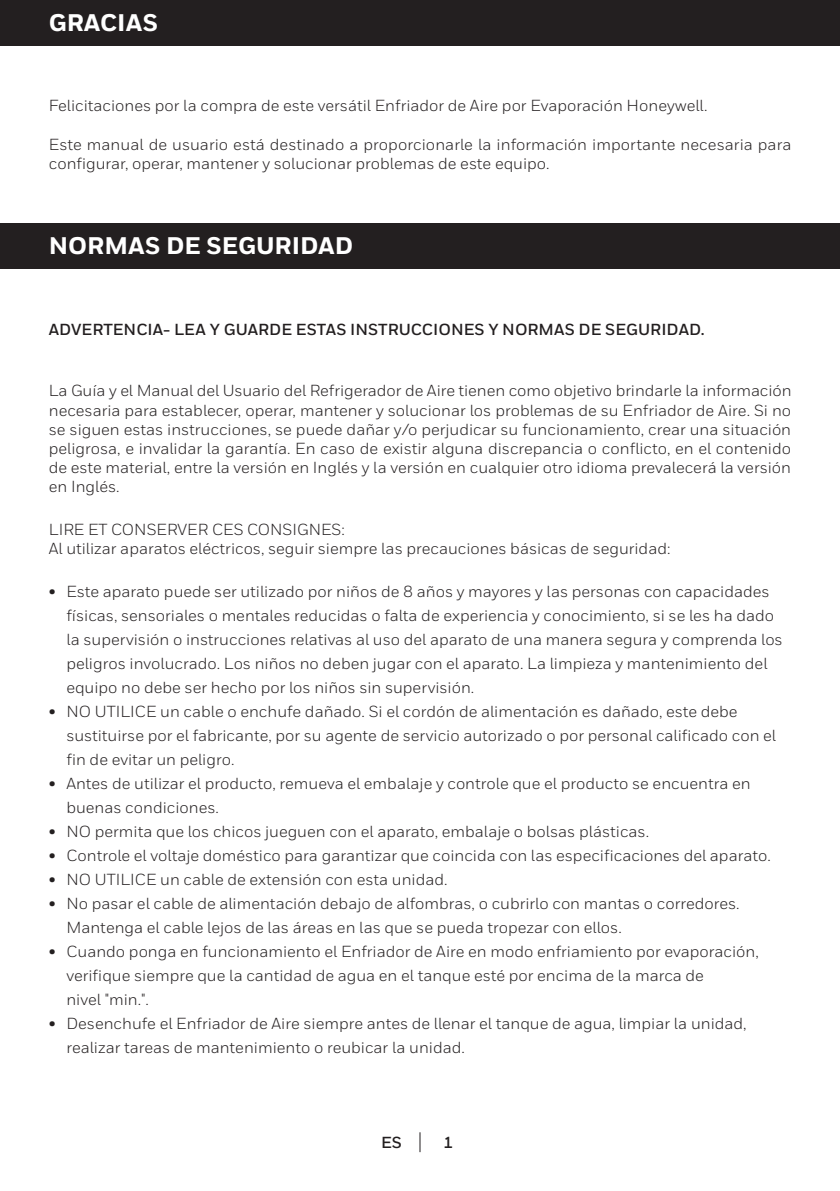
<style>
.page{position:relative;width:840px;height:1191px;background:#fff}
.page>*{position:absolute;margin:0;border:0;box-sizing:border-box;transform-origin:0 0}
.t1{font:800 24px "Honeywell Sans";color:#fff}
.t2{font:16px/19.2px "Honeywell Sans";color:#231f20}
.t3{font:700 16px "Honeywell Sans";color:#231f20}
</style>
<div class="page">
<svg style="left:419px;top:1132px;width:1px;height:20px"></svg>
<div style="left:0;top:223px;width:839px;height:46px;background:#231f20"></div>
<hr style="left:839px;top:0;width:1px;height:45px;background:#231f20">
<div style="left:0;top:0;width:839px;height:45px;background:#231f20"></div>
<p class="t1" style="left:49px;top:8px;width:111px">GRACIAS</p>
<p class="t2" style="left:49px;top:96px;width:659px">Felicitaciones por la compra de este versátil Enfriador de Aire por Evaporación Honeywell.</p>
<p class="t2" style="left:49px;top:134px;width:743px">Este manual de usuario está destinado a proporcionarle la información importante necesaria para configurar, operar, mantener y solucionar problemas de este equipo.</p>
<p class="t1" style="left:49px;top:231px;width:306px">NORMAS DE SEGURIDAD</p>
<p class="t3" style="left:49px;top:319px;width:657px">ADVERTENCIA- LEA Y GUARDE ESTAS INSTRUCCIONES Y NORMAS DE SEGURIDAD.</p>
<p class="t2" style="left:49px;top:381px;width:744px;text-align:justify">La Guía y el Manual del Usuario del Refrigerador de Aire tienen como objetivo brindarle la información necesaria para establecer, operar, mantener y solucionar los problemas de su Enfriador de Aire. Si no se siguen estas instrucciones, se puede dañar y/o perjudicar su funcionamiento, crear una situación peligrosa, e invalidar la garantía. En caso de existir alguna discrepancia o conflicto, en el contenido de este material, entre la versión en Inglés y la versión en cualquier otro idioma prevalecerá la versión en Inglés.</p>
<p class="t2" style="left:49px;top:520px;width:297px">LIRE ET CONSERVER CES CONSIGNES:</p>
<p class="t2" style="left:49px;top:539px;width:622px">Al utilizar aparatos eléctricos, seguir siempre las precauciones básicas de seguridad:</p>
<p class="t2" style="left:66px;top:582px;width:704px">Este aparato puede ser utilizado por niños de 8 años y mayores y las personas con capacidades</p>
<p class="t2" style="left:66px;top:603px;width:717px;line-height:24px">físicas, sensoriales o mentales reducidas o falta de experiencia y conocimiento, si se les ha dado la supervisión o instrucciones relativas al uso del aparato de una manera segura y comprenda los</p>
<p class="t2" style="left:66px;top:654px;width:702px">peligros involucrado. Los niños no deben jugar con el aparato. La limpieza y mantenimiento del</p>
<p class="t2" style="left:66px;top:678px;width:409px">equipo no debe ser hecho por los niños sin supervisión.</p>
<p class="t2" style="left:66px;top:699px;width:710px;line-height:24px">NO UTILICE un cable o enchufe dañado. Si el cordón de alimentación es dañado, este debe sustituirse por el fabricante, por su agente de servicio autorizado o por personal calificado con el fin de evitar un peligro.</p>
<p class="t2" style="left:66px;top:774px;width:685px">Antes de utilizar el producto, remueva el embalaje y controle que el producto se encuentra en</p>
<p class="t2" style="left:66px;top:798px;width:154px">buenas condiciones.</p>
<p class="t2" style="left:66px;top:822px;width:584px">NO permita que los chicos jueguen con el aparato, embalaje o bolsas plásticas.</p>
<p class="t2" style="left:66px;top:843px;width:705px;line-height:24px">Controle el voltaje doméstico para garantizar que coincida con las especificaciones del aparato.<br>NO UTILICE un cable de extensión con esta unidad.</p>
<p class="t2" style="left:66px;top:894px;width:674px">No pasar el cable de alimentación debajo de alfombras, o cubrirlo con mantas o corredores.</p>
<p class="t2" style="left:66px;top:918px;width:556px">Mantenga el cable lejos de las áreas en las que se pueda tropezar con ellos.</p>
<p class="t2" style="left:66px;top:942px;width:693px">Cuando ponga en funcionamiento el Enfriador de Aire en modo enfriamiento por evaporación,</p>
<p class="t2" style="left:66px;top:966px;width:638px">verifique siempre que la cantidad de agua en el tanque esté por encima de la marca de</p>
<p class="t2" style="left:66px;top:990px;width:84px">nivel "min.".</p>
<p class="t2" style="left:66px;top:1011px;width:681px;line-height:24px">Desenchufe el Enfriador de Aire siempre antes de llenar el tanque de agua, limpiar la unidad, realizar tareas de mantenimiento o reubicar la unidad.</p>
<p class="t3" style="left:49px;top:581px;width:8px">•</p>
<p class="t3" style="left:49px;top:701px;width:8px">•</p>
<p class="t3" style="left:49px;top:773px;width:8px">•</p>
<p class="t3" style="left:49px;top:821px;width:8px">•</p>
<p class="t3" style="left:49px;top:845px;width:8px">•</p>
<p class="t3" style="left:49px;top:869px;width:8px">•</p>
<p class="t3" style="left:49px;top:893px;width:8px">•</p>
<p class="t3" style="left:49px;top:941px;width:8px">•</p>
<p class="t3" style="left:49px;top:1013px;width:8px">•</p>
<p class="t3" style="left:381px;top:1132px;width:22px">ES</p>
<p class="t3" style="left:443px;top:1132px;width:11px">1</p>
</div>
